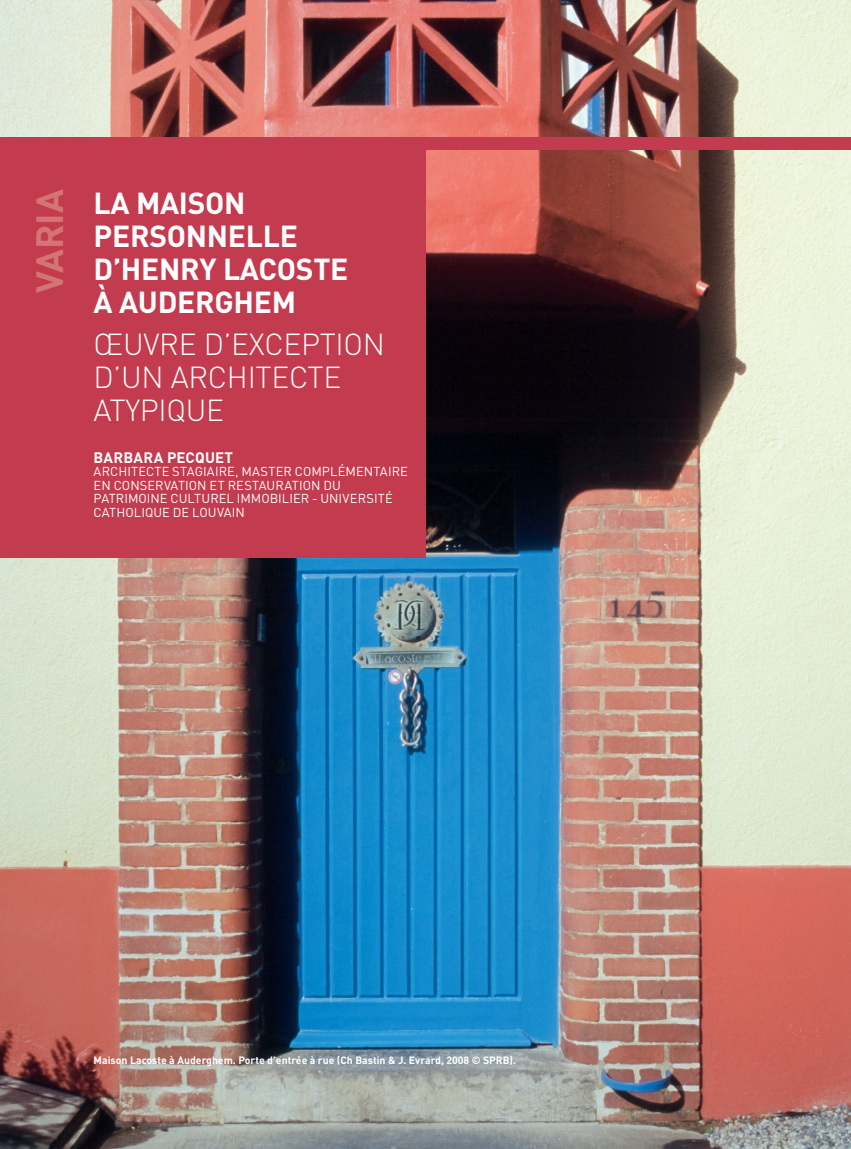
<style>
.page{position:relative;width:851px;height:1149px;background:#fff}
.page>*{position:absolute;margin:0;border:0;box-sizing:border-box;transform-origin:0 0}
.t1{font:700 37.5px "DIN";color:#d37574}
.t2{font:700 30px/33px "DIN";letter-spacing:-.01em;color:#fff}
.t3{font:300 30px/33px "DIN";letter-spacing:-.01em;color:#fff}
.t4{font:700 15px "DIN";color:#fff}
.t5{font:12.9px/13.5px "DIN";letter-spacing:.025em;color:#fff}
.t6{font:700 10.5px "DIN";color:#fff}
</style>
<div class="page">
<img style="left:0;top:0;width:850px;height:1148px">
<div style="left:0;top:139px;width:425px;height:419px;background:#c33b4e"></div>
<div style="left:0;top:137px;width:850px;height:13px;background:#c33b4e"></div>
<h1 class="t1" style="left:25px;top:293px;width:106px;rotate:-90deg">VARIA</h1>
<h2 class="t2" style="left:94px;top:185px;width:256px">LA MAISON<br>PERSONNELLE<br>D’HENRY LACOSTE<br>À AUDERGH EM</h2>
<h2 class="t3" style="left:94px;top:327px;width:293px">ŒUVRE D’EXCEPTION<br>D ’UN ARCHITECTE<br>ATYPIQUE</h2>
<p class="t4" style="left:94px;top:447px;width:84px">BARBARA PECQUET</p>
<p class="t5" style="left:93px;top:464px;width:316px">ARCHITECTE STAGIAI RE, MASTER CO MPLÉMENTAI RE EN CO NSERVATIO N ET RESTAURATIO N DU<br>PATRI MOI NE CULTUREL I MMOBI LI ER - U NIVERSITÉ CATHOLIQUE DE LOUVAIN</p>
<p class="t6" style="left:94px;top:1052px;width:397px">MAISON LACOSTE À AUDERGHEM. PORTE D’ENTRÉE À RUE (CH BASTIN &amp; J. EVRARD, 2008 © SPR</p>
<p class="t6" style="left:502px;top:1052px;width:15px">B).</p>
</div>
